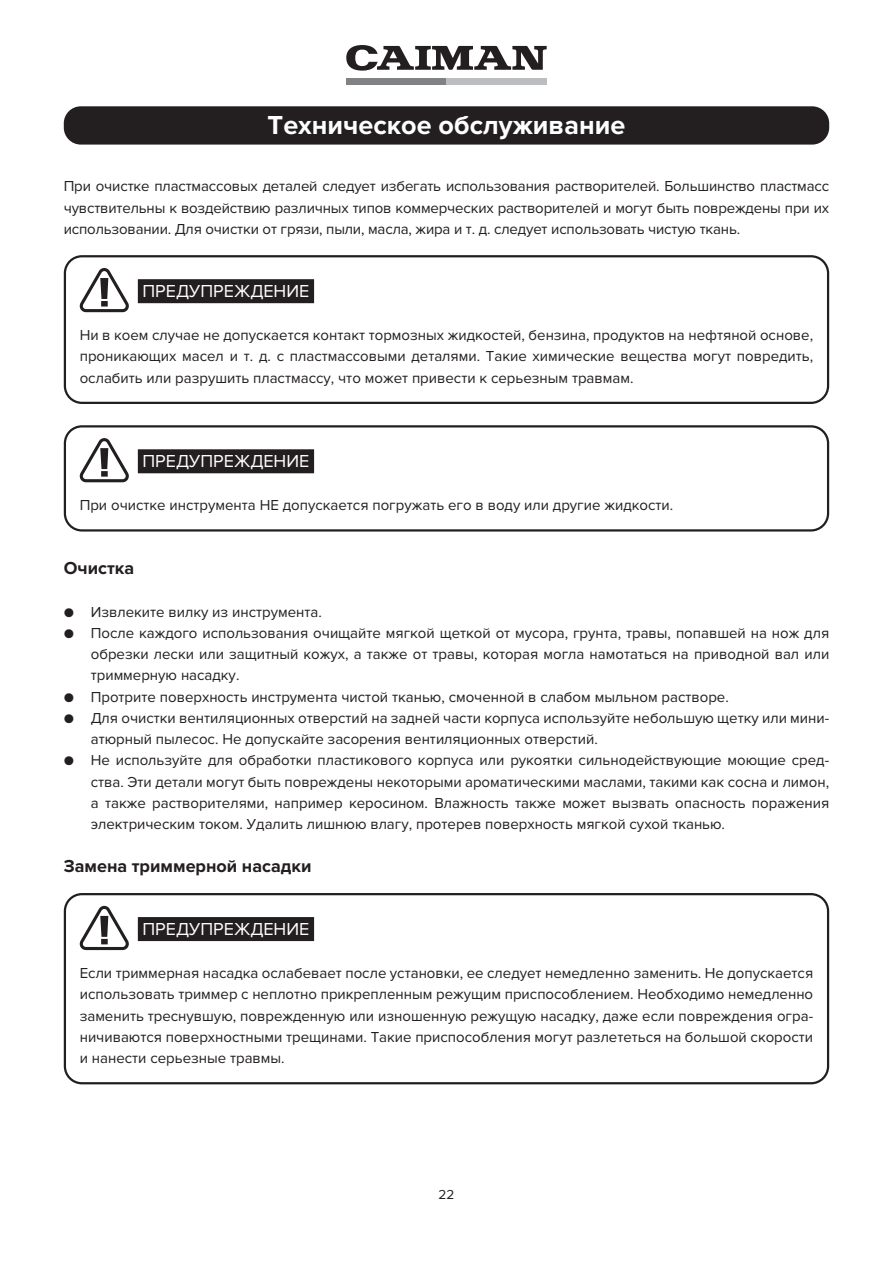
<style>
.page{position:relative;width:893px;height:1263px;background:#fff}
.page>*{position:absolute;margin:0;border:0;box-sizing:border-box;transform-origin:0 0}
.t1{font:700 27px "Proxima Nova";color:#fff}
.t2{font:18px "Proxima Nova";color:#fff}
.t3{font:700 18px "Proxima Nova";color:#231f20}
.t4{font:15px/21.3px "Proxima Nova";color:#231f20;text-align:justify}
.t5{font:13.5px "Proxima Nova";color:#231f20}
</style>
<div class="page">
<svg style="left:346px;top:45px;width:201px;height:26px"></svg>
<div style="left:347px;top:78px;width:100px;height:7px;background:#808285"></div>
<div style="left:447px;top:78px;width:100px;height:7px;background:#bcbdc0"></div>
<div style="left:64px;top:106px;width:765px;height:39px;background:#231f20;border-radius:17px"></div>
<div style="left:64px;top:255px;width:765px;height:149px;border:2px solid #231f20;border-radius:17px"></div>
<svg style="left:80px;top:268px;width:49px;height:44px"></svg>
<div style="left:138px;top:279px;width:176px;height:24px;background:#231f20"></div>
<div style="left:64px;top:893px;width:765px;height:191px;border:2px solid #231f20;border-radius:17px"></div>
<svg style="left:80px;top:906px;width:49px;height:44px"></svg>
<div style="left:138px;top:917px;width:176px;height:24px;background:#231f20"></div>
<div style="left:64px;top:425px;width:765px;height:106px;border:2px solid #231f20;border-radius:17px"></div>
<svg style="left:80px;top:438px;width:49px;height:44px"></svg>
<div style="left:138px;top:449px;width:176px;height:24px;background:#231f20"></div>
<h1 class="t1" style="left:268px;top:109px;width:359px">Техническое обслуживание</h1>
<p class="t4" style="left:64px;top:176px;width:767px">При очистке пластмассовых деталей следует избегать использования растворителей. Большинство пластмасс чувствительны к воздействию различных типов коммерческих растворителей и могут быть повреждены при их использовании. Для очистки от грязи, пыли, масла, жира и т. д. следует использовать чистую ткань.</p>
<p class="t2" style="left:142px;top:281px;width:168px">ПРЕДУПРЕЖДЕНИЕ</p>
<p class="t4" style="left:80px;top:325px;width:735px">Ни в коем случае не допускается контакт тормозных жидкостей, бензина, продуктов на нефтяной основе, проникающих масел и т. д. с пластмассовыми деталями. Такие химические вещества могут повредить, ослабить или разрушить пластмассу, что может привести к серьезным травмам.</p>
<p class="t2" style="left:142px;top:451px;width:168px">ПРЕДУПРЕЖДЕНИЕ</p>
<p class="t4" style="left:80px;top:495px;width:595px">При очистке инструмента НЕ допускается погружать его в воду или другие жидкости.</p>
<p class="t3" style="left:64px;top:558px;width:72px">Очистка</p>
<p class="t4" style="left:64px;top:601px;width:260px">● Извлеките вилку из инструмента.</p>
<p class="t4" style="left:91px;top:622px;width:740px;text-indent:-27px">● После каждого использования очищайте мягкой щеткой от мусора, грунта, травы, попавшей на нож для обрезки лески или защитный кожух, а также от травы, которая могла намотаться на приводной вал или триммерную насадку.</p>
<p class="t4" style="left:64px;top:686px;width:667px">● Протрите поверхность инструмента чистой тканью, смоченной в слабом мыльном растворе.</p>
<p class="t4" style="left:91px;top:707px;width:740px;text-indent:-27px">● Для очистки вентиляционных отверстий на задней части корпуса используйте небольшую щетку или мини&shy;атюрный пылесос. Не допускайте засорения вентиляционных отверстий.</p>
<p class="t4" style="left:91px;top:750px;width:740px;text-indent:-27px">● Не используйте для обработки пластикового корпуса или рукоятки сильнодействующие моющие сред&shy;ства. Эти детали могут быть повреждены некоторыми ароматическими маслами, такими как сосна и лимон, а также растворителями, например керосином. Влажность также может вызвать опасность поражения электрическим током. Удалить лишнюю влагу, протерев поверхность мягкой сухой тканью.</p>
<p class="t3" style="left:64px;top:855px;width:249px">Замена триммерной насадки</p>
<p class="t2" style="left:142px;top:919px;width:168px">ПРЕДУПРЕЖДЕНИЕ</p>
<p class="t4" style="left:80px;top:963px;width:735px">Если триммерная насадка ослабевает после установки, ее следует немедленно заменить. Не допускается использовать триммер с неплотно прикрепленным режущим приспособлением. Необходимо немедленно заменить треснувшую, поврежденную или изношенную режущую насадку, даже если повреждения огра&shy;ничиваются поверхностными трещинами. Такие приспособления могут разлететься на большой скорости и нанести серьезные травмы.</p>
<p class="t5" style="left:439px;top:1186px;width:17px">22</p>
</div>
